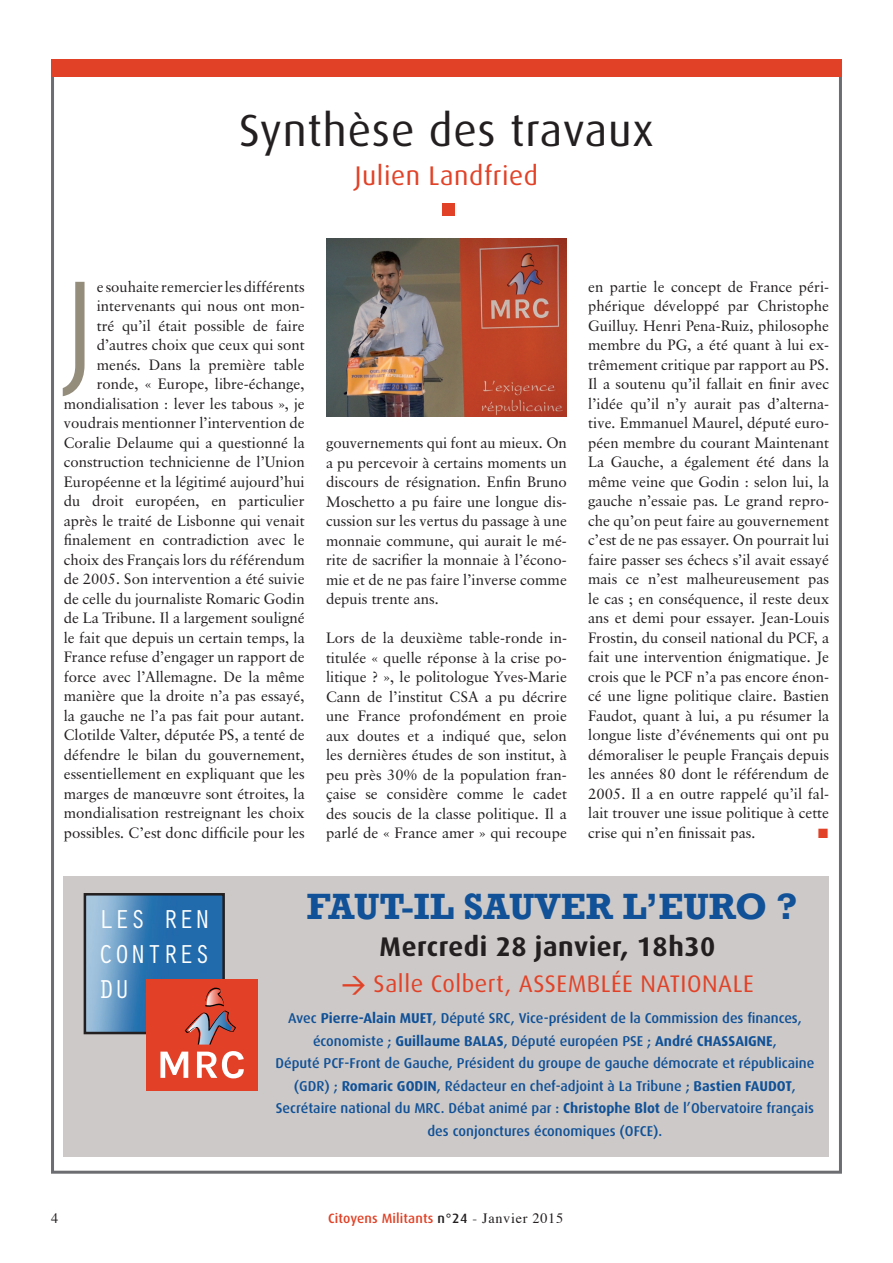
<style>
.page{position:relative;width:893px;height:1263px;background:#fff}
.page>*{position:absolute;margin:0;border:0;box-sizing:border-box;transform-origin:0 0}
.t1{font:126px "Dax";color:#948d7c;scale:.8 1}
.t2{font:45px "Dax";letter-spacing:.02em;color:#231f20}
.t3{font:700 37.5px "Rockwell";color:#105197}
.t4{font:700 27px "Dax";letter-spacing:.02em;color:#231f20}
.t5{font:27px "Dax";letter-spacing:.02em;color:#e14227}
.t6{font:26.85px/35.4px "Orator Std";color:#fff;text-align:justify}
.t7{font:24px "Dax";letter-spacing:.02em;color:#e14227}
.t8{font:15px/19.5px "Classical Garamond BT";color:#231f20;text-align:justify}
.t9{font:500 14.25px/22.5px "Dax";color:#105197;text-align:center}
.t10{font:14.25px "Times";color:#231f20}
.t11{font:500 13.5px "Dax";letter-spacing:.01em;color:#e14227}
.t12{font:13.5px "Zapf Dingbats ITC";color:#e14227}
.s1{font-family:"DIN";font-weight:500}
.s2{font-weight:700}
.s3{color:#231f20}
.s4{font-family:"Times";font-weight:400;font-size:14.25px;color:#231f20}
</style>
<div class="page">
<div style="left:51px;top:68px;width:791px;height:1106px;background:#fff;border:3px solid #6c6d70"></div>
<div style="left:51px;top:60px;width:791px;height:17px;background:#e14227"></div>
<div style="left:442px;top:203px;width:12px;height:13px;background:#e14227"></div>
<div style="left:64px;top:876px;width:765px;height:281px;background:#cdc9c8"></div>
<img style="left:326px;top:238px;width:241px;height:178px">
<img style="left:88px;top:897px;width:133px;height:133px">
<div style="left:84px;top:893px;width:141px;height:141px;border:3px solid #231f20"></div>
<div style="left:146px;top:979px;width:112px;height:112px;background:#e24128"></div>
<svg style="left:160px;top:1051px;width:28px;height:27px"></svg>
<svg style="left:197px;top:1051px;width:47px;height:27px"></svg>
<svg style="left:185px;top:987px;width:51px;height:57px"></svg>
<h2 class="t2" style="left:239px;top:106px;width:416px">Synthèse des travaux</h2>
<h3 class="t5" style="left:355px;top:160px;width:185px">Julien Landfried</h3>
<p class="t8" style="left:64px;top:277px;width:242px;text-align:right">e souhaite remercier les différents intervenants qui nous ont mon-<br>tré qu’il était possible de faire d’autres choix que ceux qui sont menés. Dans la première table ronde, « Europe, libre-échange, mondialisation : lever les tabous », je voudrais mentionner l’intervention de Coralie Delaume qui a questionné la construction technicienne de l’Union Européenne et la légitimé aujourd’hui du droit européen, en particulier après le traité de Lisbonne qui venait finalement en contradiction avec le choix des Français lors du référendum de 2005. Son intervention a été suivie de celle du journaliste Romaric Godin de La Tribune. Il a largement souligné le fait que depuis un certain temps, la France refuse d’engager un rapport de force avec l’Allemagne. De la même manière que la droite n’a pas essayé, la gauche ne l’a pas fait pour autant.<br>Clotilde Valter, députée PS, a tenté de défendre le bilan du gouvernement, essentiellement en expliquant que les marges de manœuvre sont étroites, la mondialisation restreignant les choix possibles. C’est donc difficile pour les</p>
<h1 class="t1" style="left:67px;top:255px;width:33px">J</h1>
<p class="t8" style="left:326px;top:433px;width:242px">gouvernements qui font au mieux. On a pu percevoir à certains moments un discours de résignation. Enfin Bruno Moschetto a pu faire une longue dis&shy;cussion sur les vertus du passage à une monnaie commune, qui aurait le mé&shy;rite de sacrifier la monnaie à l’écono&shy;mie et de ne pas faire l’inverse comme depuis trente ans.</p>
<p class="t8" style="left:326px;top:628px;width:242px">Lors de la deuxième table-ronde in&shy;titulée « quelle réponse à la crise po&shy;litique ? », le politologue Yves-Marie Cann de l’institut CSA a pu décrire une France profondément en proie aux doutes et a indiqué que, selon les dernières études de son institut, à peu près 30% de la population fran&shy;çaise se considère comme le cadet des soucis de la classe politique. Il a parlé de « France amer » qui recoupe</p>
<p class="t8" style="left:588px;top:277px;width:242px">en partie le concept de France péri&shy;phérique développé par Christophe Guilluy. Henri Pena-Ruiz, philosophe membre du PG, a été quant à lui ex&shy;trêmement critique par rapport au PS.<br>Il a soutenu qu’il fallait en finir avec l’idée qu’il n’y aurait pas d’alterna&shy;tive. Emmanuel Maurel, député euro&shy;péen membre du courant Maintenant La Gauche, a également été dans la même veine que Godin : selon lui, la gauche n’essaie pas. Le grand repro&shy;che qu’on peut faire au gouvernement c’est de ne pas essayer. On pourrait lui faire passer ses échecs s’il avait essayé mais ce n’est malheureusement pas le cas ; en conséquence, il reste deux ans et demi pour essayer. Jean-Louis Frostin, du conseil national du PCF, a fait une intervention énigmatique. Je crois que le PCF n’a pas encore énon&shy;cé une ligne politique claire. Bastien Faudot, quant à lui, a pu résumer la longue liste d’événements qui ont pu démoraliser le peuple Français depuis les années 80 dont le référendum de 2005. Il a en outre rappelé qu’il fal&shy;lait trouver une issue politique à cette crise qui n’en finissait pas.</p>
<p class="t12" style="left:818px;top:827px;width:12px">■</p>
<h3 class="t6" style="left:98px;top:900px;width:114px">LES REN CONTRES DU</h3>
<h3 class="t3" style="left:306px;top:883px;width:493px">FAUT-IL SAUVER L’EURO ?</h3>
<h3 class="t4" style="left:380px;top:932px;width:337px">Mercredi 28 janvier, 18h30</h3>
<h3 class="t7" style="left:341px;top:970px;width:414px"><span class="s1">&gt;</span> Salle Colbert, Assemblée nationale</h3>
<p class="t9" style="left:275px;top:1007px;width:541px">Avec <span class="s2">Pierre-Alain Muet</span>, Député SRC, Vice-président de la Commission des finances, économiste ; <span class="s2">Guillaume Balas</span>, Député européen PSE ; <span class="s2">André Chassaigne</span>,<br>Député PCF-Front de Gauche, Président du groupe de gauche démocrate et républicaine (GDR) ; <span class="s2">Romaric Godin</span>, Rédacteur en chef-adjoint à La Tribune ; <span class="s2">Bastien Faudot</span>, Secrétaire national du MRC. Débat animé par : <span class="s2">Christophe Blot</span> de l’Obervatoire français des conjonctures économiques (OFCE).</p>
<p class="t10" style="left:51px;top:1204px;width:9px">4</p>
<p class="t11" style="left:328px;top:1210px;width:236px">Citoyens Militants <span class="s3">n°24</span> <span class="s4">- Janvier 2015</span></p>
</div>
